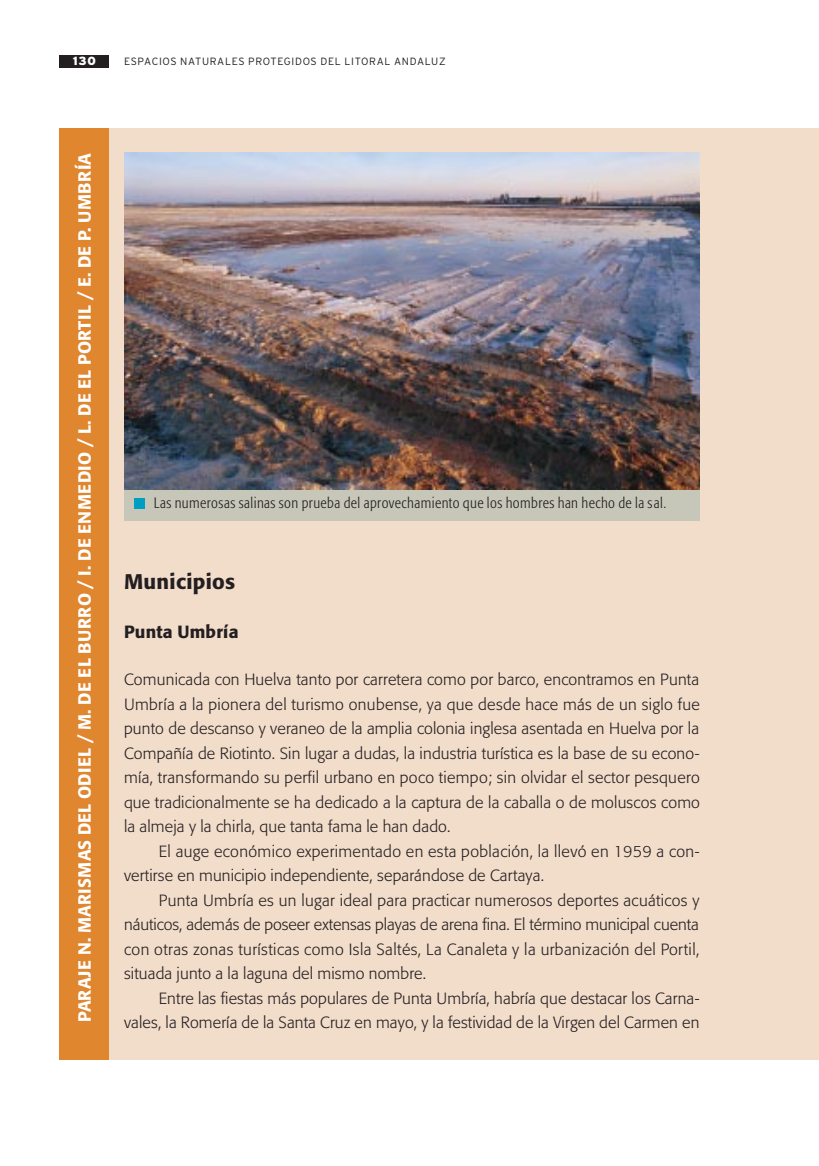
<style>
.page{position:relative;width:819px;height:1166px;background:#fff}
.page>*{position:absolute;margin:0;border:0;box-sizing:border-box;transform-origin:0 0}
.t1{font:500 21px "Formata";letter-spacing:.015em;color:#231f20}
.t2{font:500 17.5px "Formata";letter-spacing:.015em;color:#fff}
.t3{font:500 17.5px "Formata";letter-spacing:.015em;color:#231f20}
.t4{font:300 16.1px/24.5px "Formata";letter-spacing:.01em;color:#231f20;text-align:justify}
.t5{font:300 condensed 14.88px "Formata";letter-spacing:.03em;color:#231f20}
.t6{font:900 11.9px "Interstate";color:#fff}
.t7{font:300 10.5px "Interstate";letter-spacing:.065em;color:#231f20}
</style>
<div class="page">
<div style="left:60px;top:55px;width:49px;height:12px;background:#231f20"></div>
<div style="left:109px;top:128px;width:710px;height:931px;background:#f2dcca"></div>
<div style="left:60px;top:128px;width:49px;height:931px;background:#e0862e"></div>
<div style="left:124px;top:471px;width:575px;height:49px;background:#c7c7b9"></div>
<img style="left:124px;top:153px;width:575px;height:336px">
<div style="left:134px;top:498px;width:10px;height:10px;background:#009ec2"></div>
<p class="t6" style="left:73px;top:56px;width:25px">130</p>
<p class="t7" style="left:124px;top:57px;width:323px">ESPACIOS NATURALES PROTEGIDOS DEL LITORAL ANDALUZ</p>
<p class="t2" style="left:77px;top:1022px;width:870px;rotate:-90deg">PARAJE N. MARISMAS DEL ODIEL / M. DE EL BURRO / I. DE ENMEDIO / L. DE EL PORTIL / E. DE P. UMBRÍA</p>
<p class="t5" style="left:154px;top:497px;width:514px">Las numerosas salinas son prueba del aprovechamiento que los hombres han hecho de la sal.</p>
<h1 class="t1" style="left:124px;top:572px;width:113px">Municipios</h1>
<p class="t3" style="left:124px;top:624px;width:116px">Punta Umbría</p>
<p class="t4" style="left:124px;top:668px;width:577px">Comunicada con Huelva tanto por carretera como por barco, encontramos en Punta Umbría a la pionera del turismo onubense, ya que desde hace más de un siglo fue punto de descanso y veraneo de la amplia colonia inglesa asentada en Huelva por la Compañía de Riotinto. Sin lugar a dudas, la industria turística es la base de su econo&shy;mía, transformando su perfil urbano en poco tiempo; sin olvidar el sector pesquero que tradicionalmente se ha dedicado a la captura de la caballa o de moluscos como la almeja y la chirla, que tanta fama le han dado.</p>
<p class="t4" style="left:124px;top:840px;width:577px;text-indent:35px">El auge económico experimentado en esta población, la llevó en 1959 a con&shy;vertirse en municipio independiente, separándose de Cartaya.</p>
<p class="t4" style="left:124px;top:889px;width:577px;text-indent:35px">Punta Umbría es un lugar ideal para practicar numerosos deportes acuáticos y náuticos, además de poseer extensas playas de arena fina. El término municipal cuenta con otras zonas turísticas como Isla Saltés, La Canaleta y la urbanización del Portil, situada junto a la laguna del mismo nombre.</p>
<p class="t4" style="left:124px;top:987px;width:577px;text-align:right">Entre las fiestas más populares de Punta Umbría, habría que destacar los Carna&shy;vales, la Romería de la Santa Cruz en mayo, y la festividad de la Virgen del Carmen en</p>
</div>
